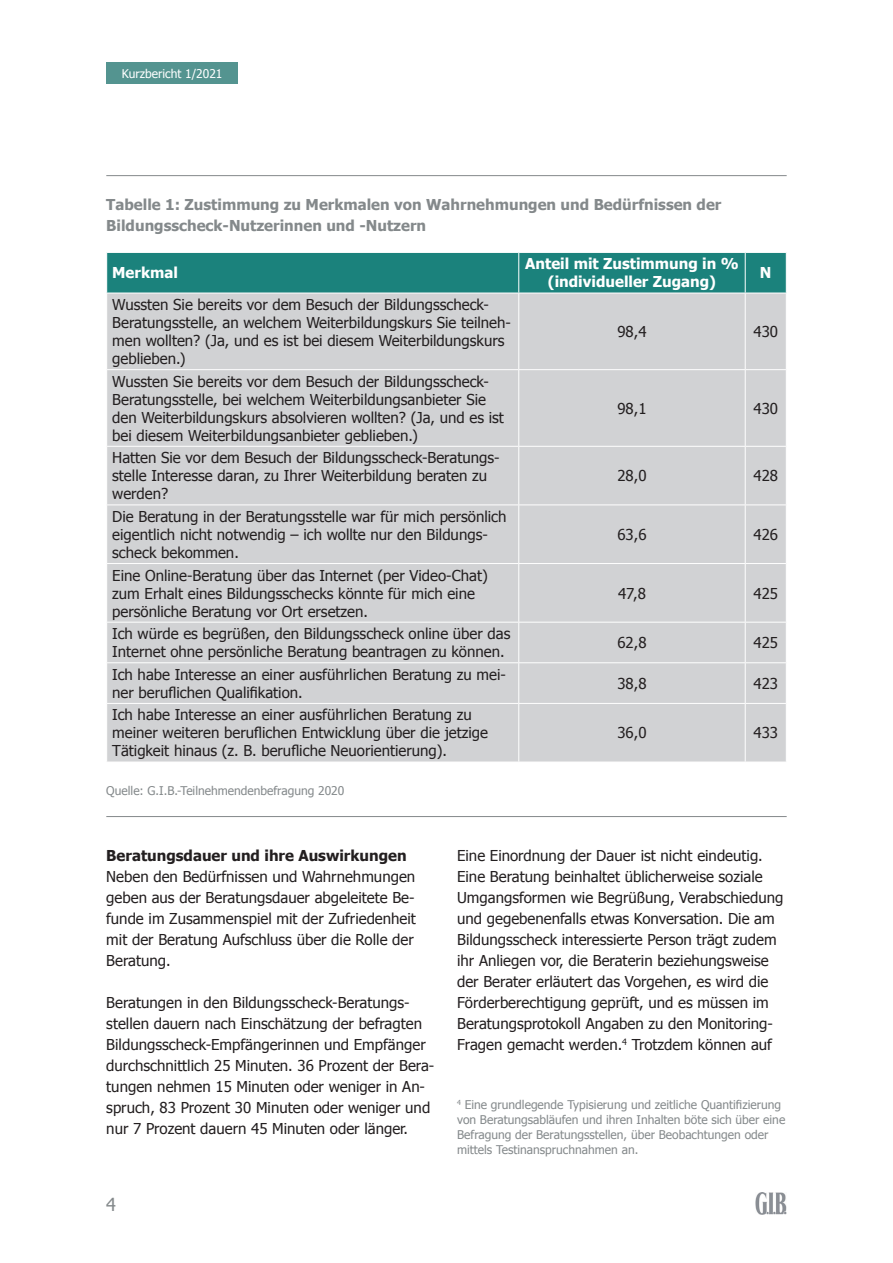
<style>
.page{position:relative;width:893px;height:1263px;background:#fff}
.page>*{position:absolute;margin:0;border:0;box-sizing:border-box;transform-origin:0 0}
.t1{font:18px "Tahoma";color:#84898b}
.TAB_Fließ_10_12{font:15px/18px "Tahoma";color:#231f20}
.Fließtext_10_14{font:15px/21px "Tahoma";color:#231f20}
.Überschrift_Verzeich{font:700 15px/21px "Tahoma";color:#84898b}
.TAB_Überschrift_10_1{font:700 15px "Tahoma";color:#fff}
.Zwischenüberschrift{font:700 15px "Tahoma";color:#231f20}
.Quellangaben_8_10{font:12px/15px "Tahoma";color:#84898b}
.Quellangaben_Verzeic{font:12px "Tahoma";color:#84898b}
.t2{font:12px "Tahoma";color:#fff}
</style>
<div class="page">
<img style="left:756px;top:1193px;width:31px;height:21px">
<div style="left:106px;top:63px;width:132px;height:21px;background:#549490"></div>
<hr style="left:106px;top:175px;width:681px;height:1px;background:#84898b">
<div style="left:107px;top:253px;width:679px;height:40px;background:#1b827c"></div>
<div style="left:107px;top:294px;width:679px;height:468px;background:#d1d2d4"></div>
<hr style="left:518px;top:253px;width:1px;height:40px;background:#fff">
<hr style="left:745px;top:253px;width:1px;height:40px;background:#fff">
<hr style="left:106px;top:369px;width:413px;height:1px;background:#fff">
<hr style="left:519px;top:369px;width:226px;height:1px;background:#fff">
<hr style="left:745px;top:369px;width:42px;height:1px;background:#fff">
<hr style="left:106px;top:446px;width:413px;height:1px;background:#fff">
<hr style="left:519px;top:446px;width:226px;height:1px;background:#fff">
<hr style="left:745px;top:446px;width:42px;height:1px;background:#fff">
<hr style="left:106px;top:504px;width:413px;height:1px;background:#fff">
<hr style="left:519px;top:504px;width:226px;height:1px;background:#fff">
<hr style="left:745px;top:504px;width:42px;height:1px;background:#fff">
<hr style="left:106px;top:563px;width:413px;height:1px;background:#fff">
<hr style="left:519px;top:563px;width:226px;height:1px;background:#fff">
<hr style="left:745px;top:563px;width:42px;height:1px;background:#fff">
<hr style="left:106px;top:622px;width:413px;height:1px;background:#fff">
<hr style="left:519px;top:622px;width:226px;height:1px;background:#fff">
<hr style="left:745px;top:622px;width:42px;height:1px;background:#fff">
<hr style="left:518px;top:293px;width:1px;height:76px;background:#fff">
<hr style="left:745px;top:293px;width:1px;height:76px;background:#fff">
<hr style="left:518px;top:370px;width:1px;height:76px;background:#fff">
<hr style="left:745px;top:370px;width:1px;height:76px;background:#fff">
<hr style="left:518px;top:447px;width:1px;height:57px;background:#fff">
<hr style="left:745px;top:447px;width:1px;height:57px;background:#fff">
<hr style="left:518px;top:505px;width:1px;height:58px;background:#fff">
<hr style="left:745px;top:505px;width:1px;height:58px;background:#fff">
<hr style="left:518px;top:564px;width:1px;height:58px;background:#fff">
<hr style="left:745px;top:564px;width:1px;height:58px;background:#fff">
<hr style="left:518px;top:622px;width:1px;height:40px;background:#fff">
<hr style="left:745px;top:622px;width:1px;height:40px;background:#fff">
<hr style="left:106px;top:662px;width:413px;height:1px;background:#fff">
<hr style="left:519px;top:662px;width:226px;height:1px;background:#fff">
<hr style="left:518px;top:663px;width:1px;height:40px;background:#fff">
<hr style="left:745px;top:662px;width:42px;height:1px;background:#fff">
<hr style="left:745px;top:663px;width:1px;height:40px;background:#fff">
<hr style="left:106px;top:703px;width:413px;height:1px;background:#fff">
<hr style="left:519px;top:703px;width:226px;height:1px;background:#fff">
<hr style="left:518px;top:704px;width:1px;height:58px;background:#fff">
<hr style="left:745px;top:703px;width:42px;height:1px;background:#fff">
<hr style="left:745px;top:704px;width:1px;height:58px;background:#fff">
<hr style="left:106px;top:816px;width:681px;height:1px;background:#84898b">
<p class="t2" style="left:122px;top:65px;width:102px">Kurzbericht 1/2021</p>
<p class="Überschrift_Verzeich" style="left:106px;top:195px;width:617px">Tabelle 1: Zustimmung zu Merkmalen von Wahrnehmungen und Bedürfnissen der<br>Bildungsscheck-Nutzerinnen und -Nutzern</p>
<p class="TAB_Überschrift_10_1" style="left:112px;top:262px;width:67px">Merkmal</p>
<p class="TAB_Überschrift_10_1" style="left:525px;top:253px;width:215px">Anteil mit Zustimmung in %</p>
<p class="TAB_Überschrift_10_1" style="left:548px;top:271px;width:170px">(individueller Zugang)</p>
<p class="TAB_Überschrift_10_1" style="left:760px;top:262px;width:13px">N</p>
<p class="TAB_Fließ_10_12" style="left:112px;top:296px;width:400px">Wussten Sie bereits vor dem Besuch der Bildungsscheck-Beratungsstelle, an welchem Weiterbildungskurs Sie teilneh&shy;men wollten? (Ja, und es ist bei diesem Weiterbildungskurs geblieben.)</p>
<p class="TAB_Fließ_10_12" style="left:112px;top:373px;width:393px">Wussten Sie bereits vor dem Besuch der Bildungsscheck-Beratungsstelle, bei welchem Weiterbildungsanbieter Sie den Weiterbildungskurs absolvieren wollten? (Ja, und es ist bei diesem Weiterbildungsanbieter geblieben.)</p>
<p class="TAB_Fließ_10_12" style="left:112px;top:450px;width:389px">Hatten Sie vor dem Besuch der Bildungsscheck-Beratungs&shy;stelle Interesse daran, zu Ihrer Weiterbildung beraten zu werden?</p>
<p class="TAB_Fließ_10_12" style="left:112px;top:508px;width:396px">Die Beratung in der Beratungsstelle war für mich persönlich eigentlich nicht notwendig – ich wollte nur den Bildungs&shy;scheck bekommen.</p>
<p class="TAB_Fließ_10_12" style="left:112px;top:567px;width:377px">Eine Online-Beratung über das Internet (per Video-Chat) zum Erhalt eines Bildungsschecks könnte für mich eine persönliche Beratung vor Ort ersetzen.</p>
<p class="TAB_Fließ_10_12" style="left:617px;top:323px;width:31px">98,4</p>
<p class="TAB_Fließ_10_12" style="left:753px;top:323px;width:26px">430</p>
<p class="TAB_Fließ_10_12" style="left:617px;top:400px;width:31px">98,1</p>
<p class="TAB_Fließ_10_12" style="left:753px;top:400px;width:26px">430</p>
<p class="TAB_Fließ_10_12" style="left:617px;top:468px;width:31px">28,0</p>
<p class="TAB_Fließ_10_12" style="left:753px;top:468px;width:26px">428</p>
<p class="TAB_Fließ_10_12" style="left:617px;top:526px;width:31px">63,6</p>
<p class="TAB_Fließ_10_12" style="left:753px;top:526px;width:26px">426</p>
<p class="TAB_Fließ_10_12" style="left:618px;top:585px;width:30px">47,8</p>
<p class="TAB_Fließ_10_12" style="left:753px;top:585px;width:26px">425</p>
<p class="TAB_Fließ_10_12" style="left:112px;top:626px;width:400px">Ich würde es begrüßen, den Bildungsscheck online über das<br>Internet ohne persönliche Beratung beantragen zu können.</p>
<p class="TAB_Fließ_10_12" style="left:617px;top:635px;width:31px">62,8</p>
<p class="TAB_Fließ_10_12" style="left:753px;top:635px;width:26px">425</p>
<p class="TAB_Fließ_10_12" style="left:112px;top:666px;width:395px">Ich habe Interesse an einer ausführlichen Beratung zu mei&shy;ner beruflichen Qualifikation.</p>
<p class="TAB_Fließ_10_12" style="left:617px;top:675px;width:31px">38,8</p>
<p class="TAB_Fließ_10_12" style="left:753px;top:675px;width:26px">423</p>
<p class="TAB_Fließ_10_12" style="left:112px;top:707px;width:377px">Ich habe Interesse an einer ausführlichen Beratung zu meiner weiteren beruflichen Entwicklung über die jetzige<br>Tätigkeit hinaus (z. B. berufliche Neuorientierung).</p>
<p class="TAB_Fließ_10_12" style="left:617px;top:725px;width:31px">36,0</p>
<p class="TAB_Fließ_10_12" style="left:753px;top:725px;width:26px">433</p>
<p class="Quellangaben_Verzeic" style="left:106px;top:782px;width:240px">Quelle: G.I.B.-Teilnehmendenbefragung 2020</p>
<p class="Zwischenüberschrift" style="left:106px;top:845px;width:302px">Beratungsdauer und ihre Auswirkungen</p>
<p class="Fließtext_10_14" style="left:106px;top:867px;width:311px">Neben den Bedürfnissen und Wahrnehmungen geben aus der Beratungsdauer abgeleitete Be&shy;funde im Zusammenspiel mit der Zufriedenheit mit der Beratung Aufschluss über die Rolle der Beratung.</p>
<p class="Fließtext_10_14" style="left:106px;top:993px;width:330px">Beratungen in den Bildungsscheck-Beratungs&shy;stellen dauern nach Einschätzung der befragten Bildungsscheck-Empfängerinnen und Empfänger durchschnittlich 25 Minuten. 36 Prozent der Bera&shy;tungen nehmen 15 Minuten oder weniger in An&shy;spruch, 83 Prozent 30 Minuten oder weniger und nur 7 Prozent dauern 45 Minuten oder länger.</p>
<p class="t1" style="left:106px;top:1192px;width:11px">4</p>
<p class="Fließtext_10_14" style="left:457px;top:846px;width:328px">Eine Einordnung der Dauer ist nicht eindeutig.<br>Eine Beratung beinhaltet üblicherweise soziale Umgangsformen wie Begrüßung, Verabschiedung und gegebenenfalls etwas Konversation. Die am Bildungsscheck interessierte Person trägt zudem ihr Anliegen vor, die Beraterin beziehungsweise der Berater erläutert das Vorgehen, es wird die Förderberechtigung geprüft, und es müssen im Beratungsprotokoll Angaben zu den Monitoring-Fragen gemacht werden.<sup>4</sup> Trotzdem können auf</p>
<p class="Quellangaben_8_10" style="left:457px;top:1098px;width:330px"><sup>4</sup> Eine grundlegende Typisierung und zeitliche Quantifizierung von Beratungsabläufen und ihren Inhalten böte sich über eine Befragung der Beratungsstellen, über Beobachtungen oder mittels Testinanspruchnahmen an.</p>
</div>
